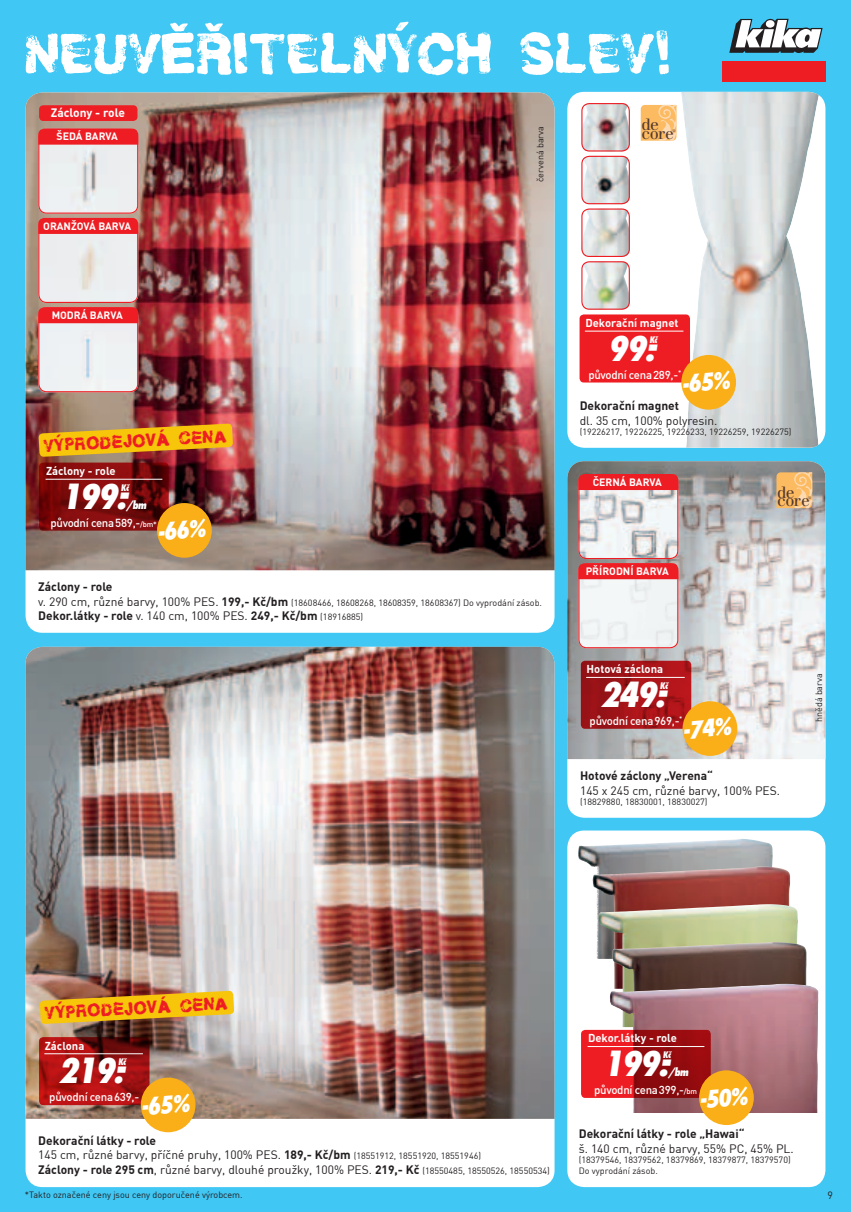
<style>
.page{position:relative;width:851px;height:1212px;background:#fff}
.page>*{position:absolute;margin:0;border:0;box-sizing:border-box;transform-origin:0 0}
.t1{font:55.5px "Helveticrap";letter-spacing:-.02em;color:#fff}
.t2{font:italic 800 condensed 33.15px "Futura";letter-spacing:-.05em;color:#fff}
.t3{font:italic 800 condensed 22.8px "Futura";color:#fff}
.t4{font:17.4px "Helveticrap";color:#ee1d23}
.t5{font:16.05px "Walbaum";color:#533930}
.t6{font:15.9px "Walbaum";color:#533930}
.t7{font:12px/14.4px "DINCE";color:#231f20}
.t8{font:700 12px "DINCE";color:#231f20}
.t9{font:700 12px "DINCE";color:#fff}
.t10{font:12px "Futura TOT Ext Bol Con Obl";color:#fff}
.t11{font:500 11.4px "DINCE";letter-spacing:-.025em;color:#fff}
.t12{font:700 11.25px "DINCE";color:#fff}
.t13{font:700 10.5px "DINCE";color:#fff}
.t14{font:10.5px "DINCE";color:#231f20}
.t15{font:10.05px "Futura TOT Ext Bol Con Obl";letter-spacing:-.05em;color:#fff}
.t16{font:9px/10.5px "DINCE";color:#231f20}
.t17{font:3.75px "Walbaum";color:#533930}
.s1{font-size:7.5px}
.s2{font-size:12px}
.s3{font-weight:700;font-size:12px}
.s4{font-weight:400}
.s5{font-weight:400;font-size:9px}
.s6{font-weight:700}
.s7{font-size:9px}
</style>
<div class="page">
<div style="left:0;top:0;width:850px;height:1212px;background:#40c7f4"></div>
<div style="left:26px;top:647px;width:528px;height:540px;background:#fff;border-radius:17px"></div>
<img style="left:26px;top:647px;width:528px;height:472px">
<svg style="left:567px;top:830px;width:258px;height:357px;background:#f0ebec"></svg>
<img style="left:578px;top:839px;width:163px;height:41px">
<img style="left:592px;top:866px;width:198px;height:123px">
<img style="left:598px;top:904px;width:199px;height:123px">
<img style="left:612px;top:942px;width:194px;height:117px">
<img style="left:609px;top:984px;width:169px;height:109px">
<div style="left:26px;top:92px;width:528px;height:541px;background:#fff;border-radius:17px"></div>
<img style="left:26px;top:92px;width:528px;height:478px">
<div style="left:567px;top:461px;width:258px;height:357px;background:#fff;border-radius:17px"></div>
<img style="left:567px;top:461px;width:258px;height:298px">
<div style="left:567px;top:92px;width:258px;height:356px;background:#fff;border-radius:17px"></div>
<img style="left:680px;top:92px;width:138px;height:356px">
<img style="left:38px;top:145px;width:100px;height:69px">
<div style="left:38px;top:129px;width:100px;height:85px;border:1px solid #ee1d23;border-radius:8px"></div>
<svg style="left:38px;top:129px;width:100px;height:16px;background:#ed2228"></svg>
<img style="left:578px;top:490px;width:100px;height:69px">
<div style="left:578px;top:474px;width:100px;height:85px;border:1px solid #ee1d23;border-radius:8px"></div>
<div style="left:578px;top:474px;width:100px;height:16px;background:#ee1d23"></div>
<div style="left:578px;top:579px;width:100px;height:69px;background:#f1f4f5"></div>
<div style="left:578px;top:563px;width:100px;height:85px;border:1px solid #ee1d23;border-radius:8px"></div>
<svg style="left:578px;top:563px;width:100px;height:16px;background:#ec1f25"></svg>
<img style="left:581px;top:156px;width:48px;height:48px">
<div style="left:581px;top:156px;width:48px;height:48px;border:1px solid #ee1d23;border-radius:8px"></div>
<img style="left:583px;top:103px;width:46px;height:49px">
<div style="left:581px;top:103px;width:48px;height:49px;border:1px solid #ee1d23;border-radius:8px"></div>
<img style="left:583px;top:208px;width:46px;height:49px">
<div style="left:581px;top:208px;width:48px;height:49px;border:1px solid #ee1d23;border-radius:8px"></div>
<img style="left:583px;top:261px;width:46px;height:49px">
<div style="left:581px;top:261px;width:48px;height:49px;border:1px solid #ee1d23;border-radius:8px"></div>
<img style="left:38px;top:234px;width:100px;height:69px">
<div style="left:38px;top:218px;width:100px;height:85px;border:1px solid #ee1d23;border-radius:8px"></div>
<svg style="left:38px;top:218px;width:100px;height:16px;background:#ed1f24"></svg>
<div style="left:38px;top:323px;width:100px;height:69px;background:#eff1f3"></div>
<div style="left:38px;top:307px;width:100px;height:85px;border:1px solid #ee1d23;border-radius:8px"></div>
<svg style="left:38px;top:307px;width:100px;height:16px;background:#ec1e24"></svg>
<div style="left:39px;top:105px;width:98px;height:16px;background:#ee1d23;border-radius:4px"></div>
<svg style="left:39px;top:1037px;width:110px;height:68px;background:#a01112"></svg>
<div style="left:38px;top:1036px;width:112px;height:70px;border:1px solid #fff;border-radius:5px"></div>
<hr style="left:44px;top:1053px;width:99px;height:1px;background:#fff">
<div style="left:141px;top:1077px;width:54px;height:55px;background:#faaf18;border-radius:50%"></div>
<svg style="left:580px;top:661px;width:111px;height:68px;background:#a41418"></svg>
<div style="left:580px;top:660px;width:112px;height:69px;border:1px solid #fff;border-radius:5px"></div>
<hr style="left:586px;top:677px;width:98px;height:1px;background:#fff">
<div style="left:682px;top:701px;width:55px;height:55px;background:#faaf18;border-radius:50%"></div>
<div style="left:579px;top:314px;width:111px;height:68px;background:#ee1d23;border-radius:4px"></div>
<div style="left:578px;top:314px;width:112px;height:69px;border:1px solid #fff;border-radius:5px"></div>
<hr style="left:584px;top:331px;width:99px;height:1px;background:#fff">
<div style="left:681px;top:355px;width:55px;height:55px;background:#faaf18;border-radius:50%"></div>
<img style="left:40px;top:990px;width:194px;height:34px">
<img style="left:38px;top:423px;width:195px;height:34px">
<svg style="left:776px;top:472px;width:36px;height:36px"></svg>
<svg style="left:640px;top:105px;width:36px;height:36px"></svg>
<svg style="left:39px;top:463px;width:130px;height:68px;background:#7a0b0b"></svg>
<div style="left:38px;top:462px;width:131px;height:69px;border:1px solid #fff;border-radius:5px"></div>
<hr style="left:46px;top:479px;width:116px;height:1px;background:#fff">
<div style="left:157px;top:503px;width:55px;height:55px;background:#faaf18;border-radius:50%"></div>
<svg style="left:581px;top:1030px;width:129px;height:68px;background:#b71216"></svg>
<div style="left:580px;top:1029px;width:131px;height:70px;border:1px solid #fff;border-radius:5px"></div>
<hr style="left:587px;top:1046px;width:117px;height:1px;background:#fff">
<div style="left:699px;top:1070px;width:54px;height:55px;background:#faaf18;border-radius:50%"></div>
<div style="left:721px;top:61px;width:104px;height:20px;background:#ee1d23"></div>
<svg style="left:729px;top:19px;width:93px;height:34px"></svg>
<h1 class="t1" style="left:24px;top:18px;width:650px">NEUVĚŘITELNÝCH SLEV!</h1>
<h3 class="t9" style="left:51px;top:105px;width:76px">Záclony - role</h3>
<p class="t13" style="left:56px;top:130px;width:36px">šedá barva</p>
<p class="t13" style="left:43px;top:219px;width:89px">ORANŽOVÁ BARVA</p>
<p class="t13" style="left:52px;top:308px;width:8px">modr</p>
<p class="t13" style="left:81px;top:308px;width:17px">á barva</p>
<h3 class="t4" style="left:43px;top:434px;width:185px;rotate:-3deg">Výprodejová cena</h3>
<p class="t12" style="left:46px;top:464px;width:71px">Záclony - role</p>
<h2 class="t2" style="left:61px;top:475px;width:69px">199.-</h2>
<p class="t15" style="left:121px;top:481px;width:9px">Kč</p>
<h3 class="t10" style="left:127px;top:498px;width:22px">/bm</h3>
<p class="t11" style="left:50px;top:515px;width:108px">původní cena 589,-<span class="s1">/bm*</span></p>
<h3 class="t3" style="left:156px;top:518px;width:50px;rotate:-5deg">-66%</h3>
<p class="t16" style="left:534px;top:182px;width:57px;rotate:-90deg">červená barva</p>
<h3 class="t8" style="left:38px;top:579px;width:76px">Záclony - role</h3>
<p class="t16" style="left:38px;top:597px;width:505px"><span class="s2">v. 290 cm, různé barvy, 100% PES.</span> <span class="s3">199,- Kč/bm</span> (18608466, 18608268, 18608359, 18608367) Do vyprodání zásob.</p>
<h3 class="t8" style="left:38px;top:608px;width:326px">Dekor.látky - role <span class="s4">v. 140 cm, 100% PES.</span> 249,- Kč/bm <span class="s5">(18916885)</span></h3>
<h3 class="t5" style="left:641px;top:115px;width:19px">de</h3>
<h3 class="t6" style="left:641px;top:124px;width:34px">core</h3>
<p class="t17" style="left:672px;top:128px;width:5px">®</p>
<p class="t12" style="left:585px;top:315px;width:95px">Dekorační magnet</p>
<h2 class="t2" style="left:607px;top:327px;width:51px">99.-</h2>
<p class="t15" style="left:649px;top:333px;width:9px">Kč</p>
<p class="t11" style="left:588px;top:367px;width:94px">původní cena 289,-<sup>*</sup></p>
<h3 class="t3" style="left:680px;top:370px;width:50px;rotate:-5deg">-65%</h3>
<h3 class="t8" style="left:579px;top:398px;width:101px">Dekorační magnet</h3>
<h3 class="t7" style="left:579px;top:413px;width:139px">dl. 35 cm, 100% polyresin.</h3>
<p class="t16" style="left:579px;top:426px;width:213px">(19226217, 19226225, 19226233, 19226259, 19226275)</p>
<p class="t13" style="left:592px;top:475px;width:8px">čern</p>
<p class="t13" style="left:620px;top:475px;width:17px">á barva</p>
<p class="t13" style="left:585px;top:564px;width:25px">přírodn</p>
<p class="t13" style="left:630px;top:564px;width:14px">í barva</p>
<p class="t12" style="left:586px;top:662px;width:78px">Hotová záclona</p>
<h2 class="t2" style="left:599px;top:673px;width:69px">249.-</h2>
<p class="t15" style="left:660px;top:680px;width:9px">Kč</p>
<p class="t11" style="left:589px;top:713px;width:94px">původní cena 969,-<sup>*</sup></p>
<h3 class="t3" style="left:681px;top:716px;width:50px;rotate:-5deg">-74%</h3>
<h3 class="t5" style="left:777px;top:482px;width:19px">de</h3>
<h3 class="t6" style="left:777px;top:491px;width:34px">core</h3>
<p class="t17" style="left:808px;top:496px;width:5px">®</p>
<p class="t16" style="left:813px;top:722px;width:50px;rotate:-90deg">hnědá barva</p>
<h3 class="t8" style="left:580px;top:768px;width:134px">Hotové záclony „Verena“</h3>
<h3 class="t7" style="left:580px;top:783px;width:201px">145 x 245 cm, různé barvy, 100% PES.</h3>
<p class="t16" style="left:580px;top:796px;width:129px">(18829880, 18830001, 18830027)</p>
<h3 class="t4" style="left:44px;top:1001px;width:185px;rotate:-3deg">Výprodejová cena</h3>
<p class="t12" style="left:45px;top:1038px;width:41px">Záclona</p>
<h2 class="t2" style="left:58px;top:1050px;width:69px">219.-</h2>
<p class="t15" style="left:118px;top:1056px;width:9px">Kč</p>
<p class="t11" style="left:49px;top:1090px;width:91px">původní cena 639,-</p>
<h3 class="t3" style="left:139px;top:1092px;width:50px;rotate:-5deg">-65%</h3>
<h3 class="t7" style="left:38px;top:1133px;width:513px"><span class="s6">Dekorační látky - role<br></span>145 cm, různé barvy, příčné pruhy, 100% PES. <span class="s6">189,- Kč/bm</span> <span class="s7">(18551912, 18551920, 18551946)<br></span><span class="s6">Záclony - role 295 cm</span>, různé barvy, dlouhé proužky, 100% PES. <span class="s6">219,- Kč</span> <span class="s7">(18550485, 18550526, 18550534)</span></h3>
<p class="t16" style="left:25px;top:1189px;width:219px">*Takto označené ceny jsou ceny doporučené výrobcem.</p>
<p class="t12" style="left:588px;top:1031px;width:90px">Dekor.látky - role</p>
<h2 class="t2" style="left:602px;top:1042px;width:69px">199.-</h2>
<p class="t15" style="left:663px;top:1049px;width:9px">Kč</p>
<h3 class="t10" style="left:668px;top:1065px;width:22px">/bm</h3>
<p class="t11" style="left:594px;top:1083px;width:104px">původní cena 399,-<span class="s1">/bm</span></p>
<h3 class="t3" style="left:697px;top:1085px;width:50px;rotate:-5deg">-50%</h3>
<h3 class="t8" style="left:578px;top:1126px;width:167px">Dekorační látky - role „Hawai“</h3>
<h3 class="t7" style="left:578px;top:1141px;width:216px">š. 140 cm, různé barvy, 55% PC, 45% PL.</h3>
<p class="t16" style="left:578px;top:1154px;width:213px">(18379546, 18379562, 18379869, 18379877, 18379570)<br>Do vyprodání zásob.</p>
<p class="t14" style="left:827px;top:1189px;width:7px">9</p>
</div>
